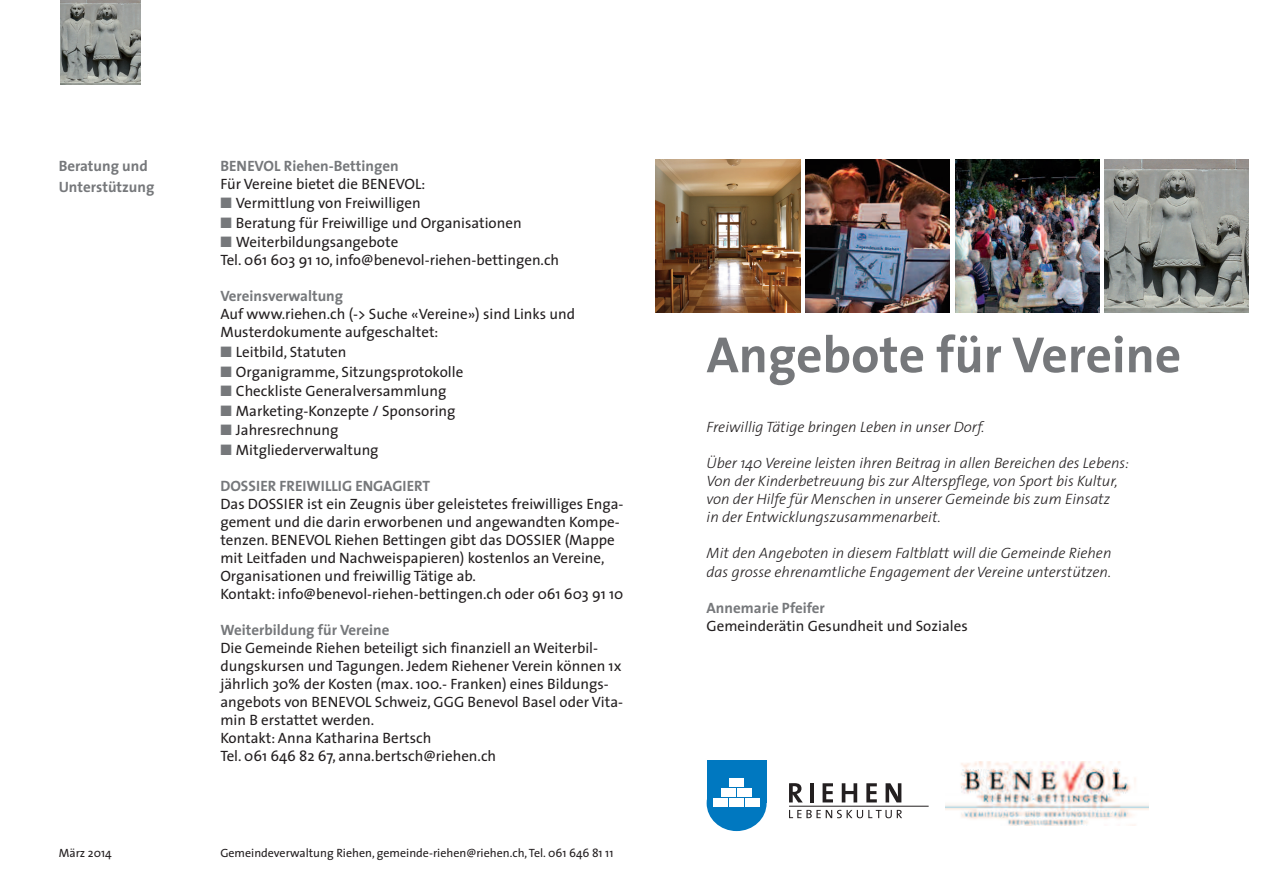
<style>
.page{position:relative;width:1263px;height:893px;background:#fff}
.page>*{position:absolute;margin:0;border:0;box-sizing:border-box;transform-origin:0 0}
.t1{font:700 51.3px "The Sans";color:#76787b}
.t2{font:15px/18px "The Sans";color:#231f20}
.t3{font:italic 300 15px/18px "The Sans";color:#231f20}
.t4{font:700 15px/21px "The Sans";color:#76787b}
.t5{font:12px "The Sans";color:#231f20}
.s1{color:#76787b}
</style>
<div class="page">
<img style="left:955px;top:159px;width:145px;height:153px">
<img style="left:656px;top:159px;width:144px;height:153px">
<img style="left:1104px;top:159px;width:145px;height:153px">
<img style="left:60px;top:0;width:80px;height:84px">
<img style="left:805px;top:159px;width:144px;height:153px">
<div style="left:707px;top:760px;width:60px;height:43px;background:#0078c0"></div>
<div style="left:707px;top:775px;width:60px;height:56px;background:#0078c0;border-radius:50%"></div>
<div style="left:729px;top:778px;width:15px;height:9px;background:#fff"></div>
<div style="left:729px;top:799px;width:15px;height:8px;background:#fff"></div>
<div style="left:713px;top:799px;width:15px;height:8px;background:#fff"></div>
<div style="left:745px;top:799px;width:15px;height:8px;background:#fff"></div>
<div style="left:737px;top:788px;width:15px;height:9px;background:#fff"></div>
<div style="left:721px;top:788px;width:15px;height:9px;background:#fff"></div>
<svg style="left:789px;top:783px;width:14px;height:19px"></svg>
<hr style="left:810px;top:783px;width:3px;height:19px;background:#231f20">
<svg style="left:822px;top:783px;width:11px;height:19px"></svg>
<svg style="left:842px;top:783px;width:15px;height:19px"></svg>
<svg style="left:866px;top:783px;width:11px;height:19px"></svg>
<svg style="left:885px;top:783px;width:16px;height:19px"></svg>
<hr style="left:789px;top:806px;width:140px;height:1px;background:#231f20">
<svg style="left:789px;top:810px;width:113px;height:8px"></svg>
<img style="left:946px;top:761px;width:203px;height:64px">
<p class="t4" style="left:59px;top:157px;width:97px">Beratung und<br>Unterstützung</p>
<p class="t5" style="left:59px;top:848px;width:54px">März 2014</p>
<p class="t4" style="left:220px;top:157px;width:180px">BENEVOL Riehen-Bettingen</p>
<p class="t2" style="left:220px;top:176px;width:206px">Für Vereine bietet die BENEVOL:</p>
<p class="t2" style="left:220px;top:196px;width:202px"><span class="s1">■</span> Vermittlung von Freiwilligen</p>
<p class="t2" style="left:220px;top:215px;width:303px"><span class="s1">■</span> Beratung für Freiwillige und Organisationen</p>
<p class="t2" style="left:220px;top:235px;width:340px"><span class="s1">■</span> Weiterbildungsangebote<br>Tel. 061 603 91 10, info@benevol-riehen-bettingen.ch</p>
<p class="t4" style="left:220px;top:287px;width:124px">Vereinsverwaltung</p>
<p class="t2" style="left:220px;top:307px;width:356px">Auf www.riehen.ch (-&gt; Suche «Vereine») sind Links und<br>Musterdokumente aufgeschaltet:</p>
<p class="t2" style="left:220px;top:344px;width:128px"><span class="s1">■</span> Leitbild, Statuten</p>
<p class="t2" style="left:220px;top:364px;width:244px"><span class="s1">■</span> Organigramme, Sitzungsprotokolle</p>
<p class="t2" style="left:220px;top:383px;width:228px"><span class="s1">■</span> Checkliste Generalversammlung</p>
<p class="t2" style="left:220px;top:403px;width:237px"><span class="s1">■</span> Marketing-Konzepte / Sponsoring</p>
<p class="t2" style="left:220px;top:423px;width:120px"><span class="s1">■</span> Jahresrechnung</p>
<p class="t2" style="left:220px;top:442px;width:160px"><span class="s1">■</span> Mitgliederverwaltung</p>
<p class="t4" style="left:220px;top:477px;width:211px">DOSSIER FREIWILLIG ENGAGIERT</p>
<p class="t2" style="left:220px;top:496px;width:405px">Das DOSSIER ist ein Zeugnis über geleistetes freiwilliges Enga&shy;gement und die darin erworbenen und angewandten Kompe&shy;tenzen. BENEVOL Riehen Bettingen gibt das DOSSIER (Mappe mit Leitfaden und Nachweispapieren) kostenlos an Vereine, Organisationen und freiwillig Tätige ab.<br>Kontakt: info@benevol-riehen-bettingen.ch oder 061 603 91 10</p>
<p class="t4" style="left:220px;top:621px;width:171px">Weiterbildung für Vereine</p>
<p class="t2" style="left:220px;top:640px;width:404px">Die Gemeinde Riehen beteiligt sich finanziell an Weiterbil&shy;dungskursen und Tagungen. Jedem Riehener Verein können 1x jährlich 30% der Kosten (max. 100.- Franken) eines Bildungs&shy;angebots von BENEVOL Schweiz, GGG Benevol Basel oder Vita&shy;min B erstattet werden.<br>Kontakt: Anna Katharina Bertsch<br>Tel. 061 646 82 67, anna.bertsch@riehen.ch</p>
<p class="t5" style="left:220px;top:848px;width:395px">Gemeindeverwaltung Riehen, gemeinde-riehen@riehen.ch, Tel. 061 646 81 11</p>
<h1 class="t1" style="left:707px;top:335px;width:476px">Angebote für Vereine</h1>
<p class="t3" style="left:707px;top:420px;width:280px">Freiwillig Tätige bringen Leben in unser Dorf.</p>
<p class="t3" style="left:707px;top:456px;width:424px">Über 140 Vereine leisten ihren Beitrag in allen Bereichen des Lebens:<br>Von der Kinderbetreuung bis zur Alterspflege, von Sport bis Kultur, von der Hilfe für Menschen in unserer Gemeinde bis zum Einsatz<br>in der Entwicklungszusammenarbeit.</p>
<p class="t3" style="left:707px;top:546px;width:406px">Mit den Angeboten in diesem Faltblatt will die Gemeinde Riehen das grosse ehrenamtliche Engagement der Vereine unterstützen.</p>
<p class="t4" style="left:707px;top:599px;width:120px">Annemarie Pfeifer</p>
<p class="t2" style="left:707px;top:618px;width:263px">Gemeinderätin Gesundheit und Soziales</p>
</div>
